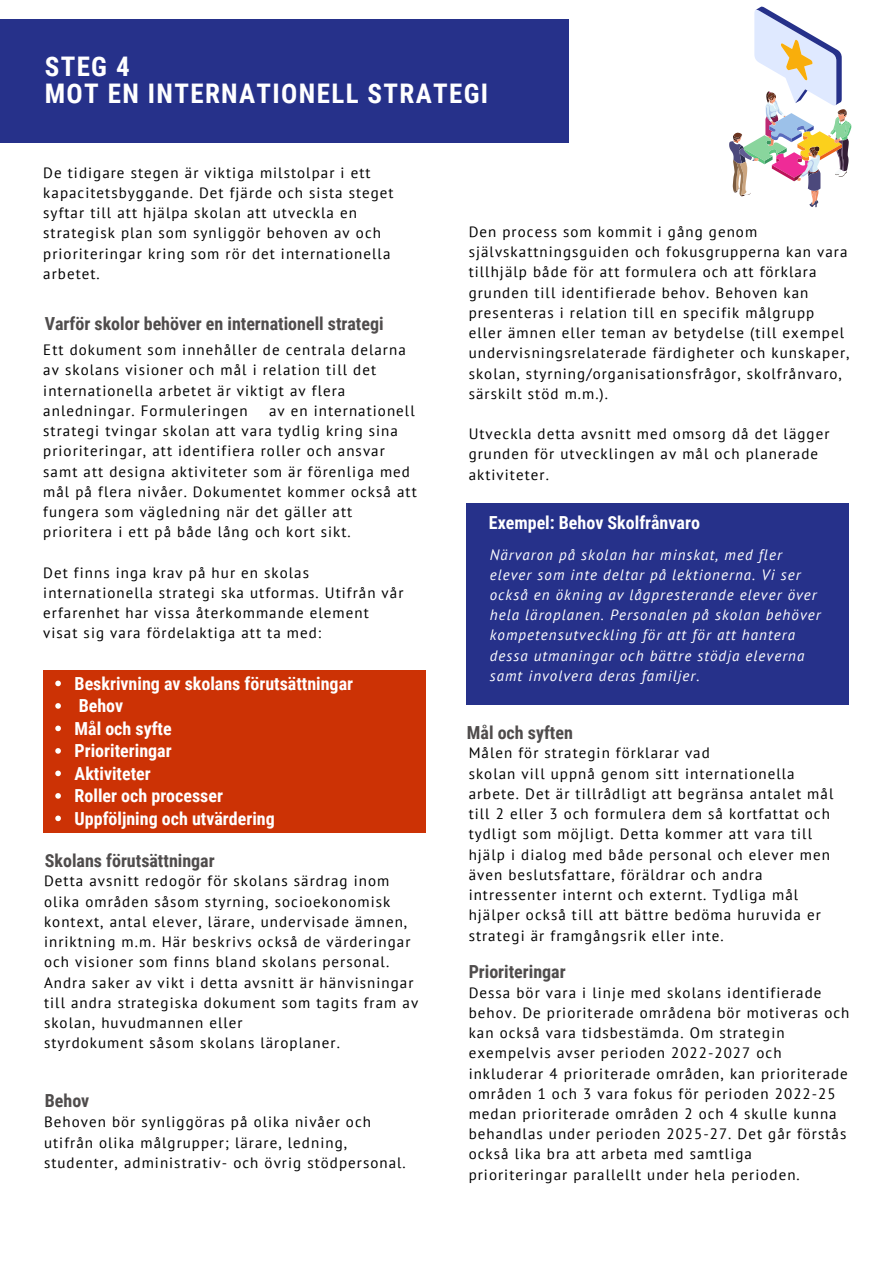
<style>
.page{position:relative;width:893px;height:1264px;background:#fff}
.page>*{position:absolute;margin:0;border:0;box-sizing:border-box;transform-origin:0 0}
.t1{font:700 27px/27px "Roboto Condensed";letter-spacing:.05em;color:#fff}
.t2{font:700 18px/22.5px "Roboto Condensed";color:#fff}
.t3{font:700 18px "Roboto Condensed";color:#4f4c4c}
.t4{font:15px/20.2px "PT Sans";letter-spacing:.07em;color:#000}
.t5{font:italic 15px/20.2px "PT Sans";letter-spacing:.07em;color:#fff}
</style>
<div class="page">
<div style="left:0;top:19px;width:568px;height:124px;background:#26318a"></div>
<div style="left:43px;top:670px;width:382px;height:162px;background:#cc3205"></div>
<svg style="left:55px;top:680px;width:6px;height:6px"></svg>
<svg style="left:55px;top:703px;width:6px;height:5px"></svg>
<svg style="left:55px;top:725px;width:6px;height:6px"></svg>
<svg style="left:55px;top:748px;width:6px;height:5px"></svg>
<svg style="left:55px;top:770px;width:6px;height:6px"></svg>
<svg style="left:55px;top:793px;width:6px;height:5px"></svg>
<svg style="left:55px;top:815px;width:6px;height:6px"></svg>
<svg style="left:729px;top:7px;width:122px;height:200px"></svg>
<div style="left:466px;top:504px;width:382px;height:201px;background:#26318a"></div>
<h1 class="t1" style="left:45px;top:54px;width:445px">STEG 4<br>MOT EN INTERNATIONELL STRATEGI</h1>
<p class="t4" style="left:43px;top:162px;width:352px">De tidigare stegen är viktiga milstolpar i ett kapacitetsbyggande. Det fjärde och sista steget syftar till att hjälpa skolan att utveckla en strategisk plan som synliggör behoven av och prioriteringar kring som rör det internationella arbetet.</p>
<p class="t3" style="left:45px;top:313px;width:340px">Varför skolor behöver en internationell strategi</p>
<p class="t4" style="left:43px;top:339px;width:364px">Ett dokument som innehåller de centrala delarna av skolans visioner och mål i relation till det internationella arbetet är viktigt av flera anledningar. Formuleringen</p>
<p class="t4" style="left:43px;top:400px;width:375px;text-indent:226px">av en internationell strategi tvingar skolan att vara tydlig kring sina prioriteringar, att identifiera roller och ansvar samt att designa aktiviteter som är förenliga med mål på flera nivåer. Dokumentet kommer också att fungera som vägledning när det gäller att prioritera i ett på både lång och kort sikt.</p>
<p class="t4" style="left:43px;top:562px;width:361px">Det finns inga krav på hur en skolas internationella strategi ska utformas. Utifrån vår erfarenhet har vissa återkommande element visat sig vara fördelaktiga att ta med:</p>
<p class="t2" style="left:75px;top:672px;width:280px">Beskrivning av skolans förutsättningar<br>Behov<br>Mål och syfte<br>Prioriteringar<br>Aktiviteter<br>Roller och processer<br>Uppföljning och utvärdering</p>
<p class="t3" style="left:45px;top:850px;width:171px">Skolans förutsättningar</p>
<p class="t4" style="left:44px;top:870px;width:376px">Detta avsnitt redogör för skolans särdrag inom olika områden såsom styrning, socioekonomisk kontext, antal elever, lärare, undervisade ämnen, inriktning m.m. Här beskrivs också de värderingar och visioner som finns bland skolans personal.<br>Andra saker av vikt i detta avsnitt är hänvisningar till andra strategiska dokument som tagits fram av skolan, huvudmannen eller</p>
<p class="t4" style="left:44px;top:1032px;width:297px">styrdokument såsom skolans läroplaner.</p>
<p class="t3" style="left:45px;top:1089px;width:46px">Behov</p>
<p class="t4" style="left:44px;top:1111px;width:363px">Behoven bör synliggöras på olika nivåer och utifrån olika målgrupper; lärare, ledning, studenter, administrativ- och övrig stödpersonal.</p>
<p class="t4" style="left:468px;top:221px;width:382px">Den process som kommit i gång genom självskattningsguiden och fokusgrupperna kan vara tillhjälp både för att formulera och att förklara grunden till identifierade behov. Behoven kan presenteras i relation till en specifik målgrupp eller ämnen eller teman av betydelse (till exempel undervisningsrelaterade färdigheter och kunskaper, skolan, styrning/organisationsfrågor, skolfrånvaro, särskilt stöd m.m.).</p>
<p class="t4" style="left:468px;top:423px;width:362px">Utveckla detta avsnitt med omsorg då det lägger grunden för utvecklingen av mål och planerade aktiviteter.</p>
<p class="t2" style="left:489px;top:511px;width:212px">Exempel: Behov Skolfrånvaro</p>
<p class="t5" style="left:489px;top:544px;width:332px">Närvaron på skolan har minskat, med fler elever som inte deltar på lektionerna. Vi ser också en ökning av lågpresterande elever över hela läroplanen. Personalen på skolan behöver kompetensutveckling för att för att hantera dessa utmaningar och bättre stödja eleverna samt involvera deras familjer.</p>
<p class="t3" style="left:467px;top:722px;width:107px">Mål och syften</p>
<p class="t4" style="left:468px;top:763px;width:366px">skolan vill uppnå genom sitt internationella arbete. Det är tillrådligt att begränsa antalet mål till 2 eller 3 och formulera dem så kortfattat och tydligt som möjligt. Detta kommer att vara till hjälp i dialog med både personal och elever men även beslutsfattare, föräldrar och andra intressenter internt och externt. Tydliga mål hjälper också till att bättre bedöma huruvida er strategi är framgångsrik eller inte.</p>
<p class="t4" style="left:468px;top:742px;width:243px">Målen för strategin förklarar vad</p>
<p class="t3" style="left:468px;top:961px;width:98px">Prioriteringar</p>
<p class="t4" style="left:468px;top:981px;width:382px">Dessa bör vara i linje med skolans identifierade behov. De prioriterade områdena bör motiveras och kan också vara tidsbestämda. Om strategin exempelvis avser perioden 2022-2027 och inkluderar 4 prioriterade områden, kan prioriterade områden 1 och 3 vara fokus för perioden 2022-25 medan prioriterade områden 2 och 4 skulle kunna behandlas under perioden 2025-27. Det går förstås också lika bra att arbeta med samtliga prioriteringar parallellt under hela perioden.</p>
</div>
